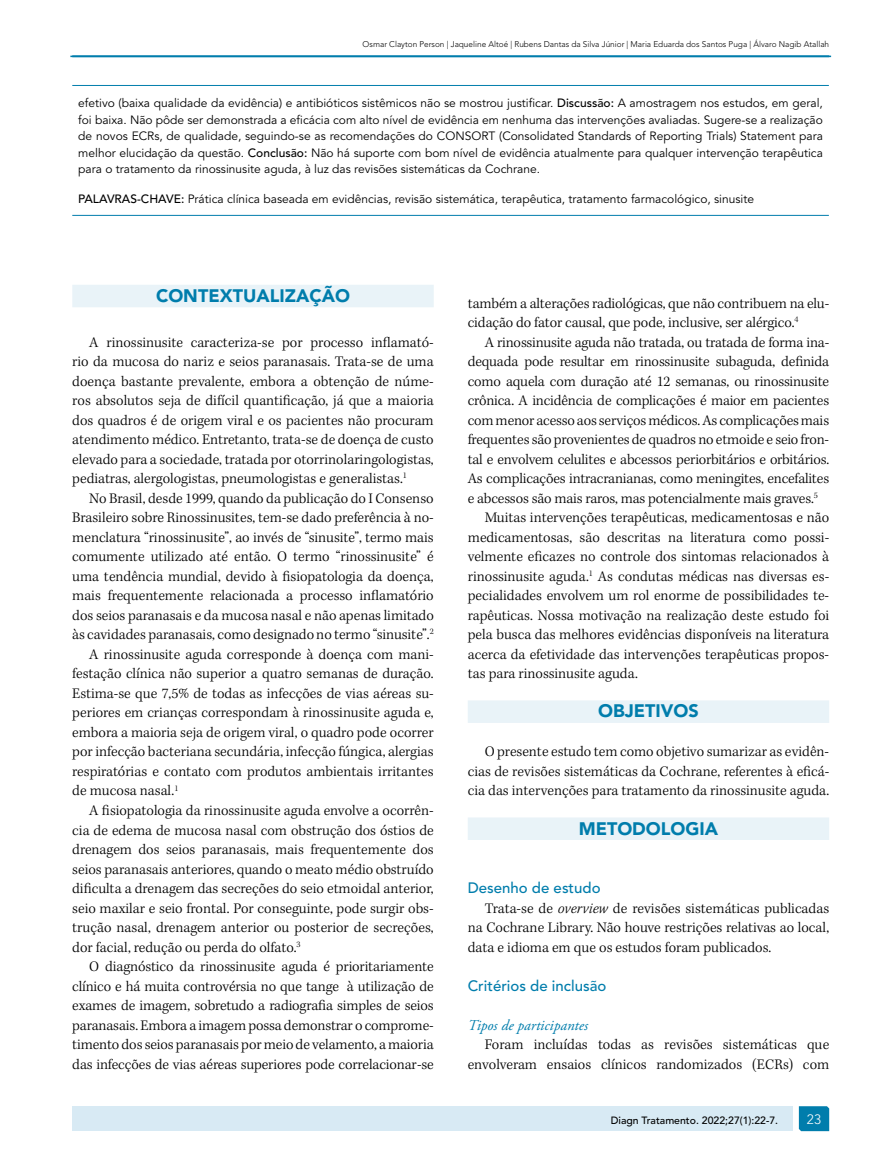
<style>
.page{position:relative;width:893px;height:1170px;background:#fff}
.page>*{position:absolute;margin:0;border:0;box-sizing:border-box;transform-origin:0 0}
.t1{font:900 18px "Avenir LT Std";color:#007dac}
.t2{font:300 15px/19.5px "Kepler Std";color:#000;text-align:justify}
.t3{font:500 15px "Avenir LT Std";color:#007dac}
.t4{font:italic 15px "Adobe Garamond Pro";color:#007dac}
.t5{font:300 13.5px "Avenir LT Std";color:#fff}
.t6{font:12px/16.5px "Avenir LT Std";color:#000;text-align:justify}
.t7{font:500 10.5px "Avenir LT Std";color:#000}
.t8{font:300 8.25px "Avenir LT Std";color:#000}
.s1{font-weight:500}
.s2{font-style:italic}
</style>
<div class="page">
<div style="left:72px;top:285px;width:362px;height:22px;background:#e9f3f8"></div>
<div style="left:468px;top:700px;width:361px;height:22px;background:#e9f3f8"></div>
<div style="left:468px;top:817px;width:361px;height:22px;background:#e9f3f8"></div>
<hr style="left:72px;top:85px;width:757px;height:1px;background:#007dac">
<hr style="left:72px;top:215px;width:757px;height:1px;background:#007dac">
<hr style="left:70px;top:56px;width:761px;height:1px;background:#007dac">
<svg style="left:799px;top:1106px;width:30px;height:24px"></svg>
<div style="left:72px;top:1106px;width:721px;height:24px;background:#d8eaf4"></div>
<p class="t8" style="left:363px;top:39px;width:468px">Osmar Clayton Person | Jaqueline Altoé | Rubens Dantas da Silva Júnior | Maria Eduarda dos Santos Puga | Álvaro Nagib Atallah</p>
<p class="t6" style="left:78px;top:95px;width:746px">efetivo (baixa qualidade da evidência) e antibióticos sistêmicos não se mostrou justificar. <span class="s1">Discussão:</span> A amostragem nos estudos, em geral, foi baixa. Não pôde ser demonstrada a eficácia com alto nível de evidência em nenhuma das intervenções avaliadas. Sugere-se a realização de novos ECRs, de qualidade, seguindo-se as recomendações do CONSORT (Consolidated Standards of Reporting Trials) Statement para melhor elucidação da questão. <span class="s1">Conclusão:</span> Não há suporte com bom nível de evidência atualmente para qualquer intervenção terapêutica para o tratamento da rinossinusite aguda, à luz das revisões sistemáticas da Cochrane.</p>
<p class="t6" style="left:78px;top:190px;width:677px"><span class="s1">PALAVRAS-CHAVE:</span> Prática clínica baseada em evidências, revisão sistemática, terapêutica, tratamento farmacológico, sinusite</p>
<p class="t1" style="left:156px;top:284px;width:195px">CONTEXTUALIZAÇÃO</p>
<p class="t2" style="left:72px;top:333px;width:363px;text-indent:17px">A rinossinusite caracteriza-se por processo inflamató&shy;rio da mucosa do nariz e seios paranasais. Trata-se de uma doença bastante prevalente, embora a obtenção de núme&shy;ros absolutos seja de difícil quantificação, já que a maioria dos quadros é de origem viral e os pacientes não procuram atendimento médico. Entretanto, trata-se de doença de custo elevado para a sociedade, tratada por otorrinolaringologistas, pediatras, alergologistas, pneumologistas e generalistas.<sup>1</sup></p>
<p class="t2" style="left:89px;top:489px;width:346px">No Brasil, desde 1999, quando da publicação do I Consenso</p>
<p class="t2" style="left:72px;top:508px;width:363px">Brasileiro sobre Rinossinusites, tem-se dado preferência à no-</p>
<p class="t2" style="left:72px;top:528px;width:363px">menclatura “rinossinusite”, ao invés de “sinusite”, termo mais</p>
<p class="t2" style="left:72px;top:547px;width:363px">comumente utilizado até então. O termo “rinossinusite” é</p>
<p class="t2" style="left:72px;top:567px;width:363px">uma tendência mundial, devido à fisiopatologia da doença,</p>
<p class="t2" style="left:72px;top:586px;width:363px">mais frequentemente relacionada a processo inflamatório</p>
<p class="t2" style="left:72px;top:606px;width:363px">dos seios paranasais e da mucosa nasal e não apenas limitado</p>
<p class="t2" style="left:72px;top:625px;width:363px">às cavidades paranasais, como designado no termo “sinusite”.<sup>2</sup></p>
<p class="t2" style="left:89px;top:645px;width:346px">A rinossinusite aguda corresponde à doença com mani-</p>
<p class="t2" style="left:72px;top:664px;width:363px">festação clínica não superior a quatro semanas de duração.</p>
<p class="t2" style="left:72px;top:684px;width:363px">Estima-se que 7,5% de todas as infecções de vias aéreas su-</p>
<p class="t2" style="left:72px;top:703px;width:363px">periores em crianças correspondam à rinossinusite aguda e,</p>
<p class="t2" style="left:72px;top:723px;width:363px">embora a maioria seja de origem viral, o quadro pode ocorrer</p>
<p class="t2" style="left:72px;top:742px;width:363px">por infecção bacteriana secundária, infecção fúngica, alergias</p>
<p class="t2" style="left:72px;top:762px;width:363px">respiratórias e contato com produtos ambientais irritantes</p>
<p class="t2" style="left:72px;top:781px;width:108px">de mucosa nasal.<sup>1</sup></p>
<p class="t2" style="left:89px;top:801px;width:346px">A fisiopatologia da rinossinusite aguda envolve a ocorrên-</p>
<p class="t2" style="left:72px;top:820px;width:363px">cia de edema de mucosa nasal com obstrução dos óstios de</p>
<p class="t2" style="left:72px;top:840px;width:363px">drenagem dos seios paranasais, mais frequentemente dos</p>
<p class="t2" style="left:72px;top:859px;width:363px">seios paranasais anteriores, quando o meato médio obstruído</p>
<p class="t2" style="left:72px;top:879px;width:363px">dificulta a drenagem das secreções do seio etmoidal anterior,</p>
<p class="t2" style="left:72px;top:898px;width:363px">seio maxilar e seio frontal. Por conseguinte, pode surgir obs-</p>
<p class="t2" style="left:72px;top:918px;width:363px">trução nasal, drenagem anterior ou posterior de secreções,</p>
<p class="t2" style="left:72px;top:937px;width:230px">dor facial, redução ou perda do olfato.<sup>3</sup></p>
<p class="t2" style="left:89px;top:957px;width:346px">O diagnóstico da rinossinusite aguda é prioritariamente</p>
<p class="t2" style="left:72px;top:976px;width:363px">clínico e há muita controvérsia no que tange à utilização de</p>
<p class="t2" style="left:72px;top:996px;width:363px">exames de imagem, sobretudo a radiografia simples de seios</p>
<p class="t2" style="left:72px;top:1015px;width:363px">paranasais. Embora a imagem possa demonstrar o comprome-</p>
<p class="t2" style="left:72px;top:1035px;width:363px">timento dos seios paranasais por meio de velamento, a maioria</p>
<p class="t2" style="left:72px;top:1054px;width:363px">das infecções de vias aéreas superiores pode correlacionar-se</p>
<p class="t2" style="left:468px;top:294px;width:363px">também a alterações radiológicas, que não contribuem na elu&shy;cidação do fator causal, que pode, inclusive, ser alérgico.<sup>4</sup></p>
<p class="t2" style="left:485px;top:333px;width:346px">A rinossinusite aguda não tratada, ou tratada de forma ina-</p>
<p class="t2" style="left:468px;top:352px;width:363px">dequada pode resultar em rinossinusite subaguda, definida</p>
<p class="t2" style="left:468px;top:372px;width:363px">como aquela com duração até 12 semanas, ou rinossinusite</p>
<p class="t2" style="left:468px;top:391px;width:363px">crônica. A incidência de complicações é maior em pacientes</p>
<p class="t2" style="left:468px;top:411px;width:363px">com menor acesso aos serviços médicos. As complicações mais</p>
<p class="t2" style="left:468px;top:430px;width:363px">frequentes são provenientes de quadros no etmoide e seio fron-</p>
<p class="t2" style="left:468px;top:450px;width:363px">tal e envolvem celulites e abcessos periorbitários e orbitários.</p>
<p class="t2" style="left:468px;top:469px;width:363px">As complicações intracranianas, como meningites, encefalites</p>
<p class="t2" style="left:468px;top:489px;width:351px">e abcessos são mais raros, mas potencialmente mais graves.<sup>5</sup></p>
<p class="t2" style="left:485px;top:508px;width:346px">Muitas intervenções terapêuticas, medicamentosas e não</p>
<p class="t2" style="left:468px;top:528px;width:363px">medicamentosas, são descritas na literatura como possi-</p>
<p class="t2" style="left:468px;top:547px;width:363px">velmente eficazes no controle dos sintomas relacionados à</p>
<p class="t2" style="left:468px;top:567px;width:363px">rinossinusite aguda.<sup>1</sup> As condutas médicas nas diversas es-</p>
<p class="t2" style="left:468px;top:586px;width:363px">pecialidades envolvem um rol enorme de possibilidades te-</p>
<p class="t2" style="left:468px;top:606px;width:363px">rapêuticas. Nossa motivação na realização deste estudo foi</p>
<p class="t2" style="left:468px;top:625px;width:363px">pela busca das melhores evidências disponíveis na literatura</p>
<p class="t2" style="left:468px;top:645px;width:363px">acerca da efetividade das intervenções terapêuticas propos-</p>
<p class="t2" style="left:468px;top:664px;width:172px">tas para rinossinusite aguda.</p>
<p class="t1" style="left:598px;top:700px;width:102px">OBJETIVOS</p>
<p class="t2" style="left:468px;top:742px;width:363px;text-indent:17px">O presente estudo tem como objetivo sumarizar as evidên&shy;cias de revisões sistemáticas da Cochrane, referentes à eficá&shy;cia das intervenções para tratamento da rinossinusite aguda.</p>
<p class="t1" style="left:579px;top:817px;width:141px">METODOLOGIA</p>
<p class="t3" style="left:468px;top:879px;width:134px">Desenho de estudo</p>
<p class="t2" style="left:468px;top:898px;width:363px;text-indent:17px">Trata-se de <span class="s2">overview</span> de revisões sistemáticas publicadas na Cochrane Library. Não houve restrições relativas ao local, data e idioma em que os estudos foram publicados.</p>
<p class="t3" style="left:468px;top:976px;width:140px">Critérios de inclusão</p>
<p class="t4" style="left:468px;top:1015px;width:122px">Tipos de participantes</p>
<p class="t2" style="left:468px;top:1035px;width:363px;text-align:right">Foram incluídas todas as revisões sistemáticas que envolveram ensaios clínicos randomizados (ECRs) com</p>
<p class="t7" style="left:611px;top:1114px;width:169px">Diagn Tratamento. 2022;27(1):22-7.</p>
<p class="t5" style="left:807px;top:1111px;width:16px">23</p>
</div>
